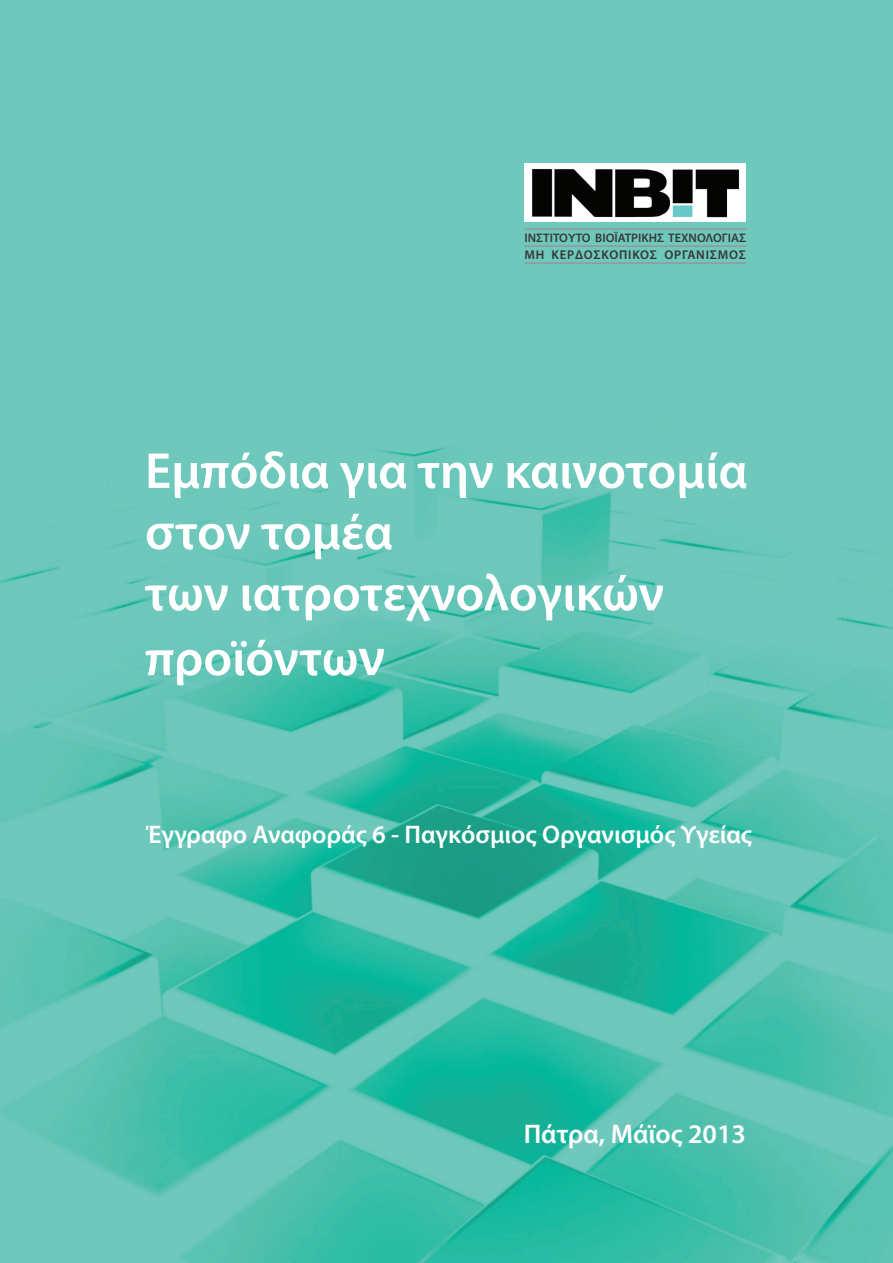
<style>
.page{position:relative;width:893px;height:1263px;background:#fff}
.page>*{position:absolute;margin:0;border:0;box-sizing:border-box;transform-origin:0 0}
.t1{font:600 51px/62.4px "Myriad Pro";color:#fff}
.t2{font:600 27px "Myriad Pro";color:#fff}
.t3{font:600 25.5px "Myriad Pro";color:#fff}
.t4{font:600 12.75px "Myriad Pro";letter-spacing:.06em;color:#363536}
.t5{font:600 12.45px "Myriad Pro";color:#383839}
.s1{font-size:54px}
</style>
<div class="page">
<img style="left:0;top:0;width:893px;height:1263px">
<hr style="left:524px;top:228px;width:222px;height:2px;background:#95979a">
<hr style="left:524px;top:245px;width:222px;height:2px;background:#95979a">
<hr style="left:524px;top:262px;width:222px;height:2px;background:#95979a">
<div style="left:524px;top:164px;width:222px;height:58px;background:#fff"></div>
<img style="left:532px;top:169px;width:207px;height:49px">
<p class="t5" style="left:524px;top:230px;width:223px">ΙΝΣΤΙΤΟΥΤΟ ΒΙΟΪΑΤΡΙΚΗΣ ΤΕΧΝΟΛΟΓΙΑΣ</p>
<p class="t4" style="left:524px;top:247px;width:223px">ΜΗ ΚΕΡΔΟΣΚΟΠΙΚΟΣ ΟΡΓΑΝΙΣΜΟΣ</p>
<p class="t1" style="left:145px;top:438px;width:604px">Εμπόδια για την καινοτομία στον τομέα<br>των ιατροτεχνολογικών προϊόντω<span class="s1">ν</span></p>
<p class="t3" style="left:146px;top:818px;width:608px">Έγγραφο Αναφοράς 6 - Παγκόσμιος Οργανισμός Υγείας</p>
<p class="t2" style="left:524px;top:1117px;width:224px">Πάτρα, Μάϊος 2013</p>
</div>
